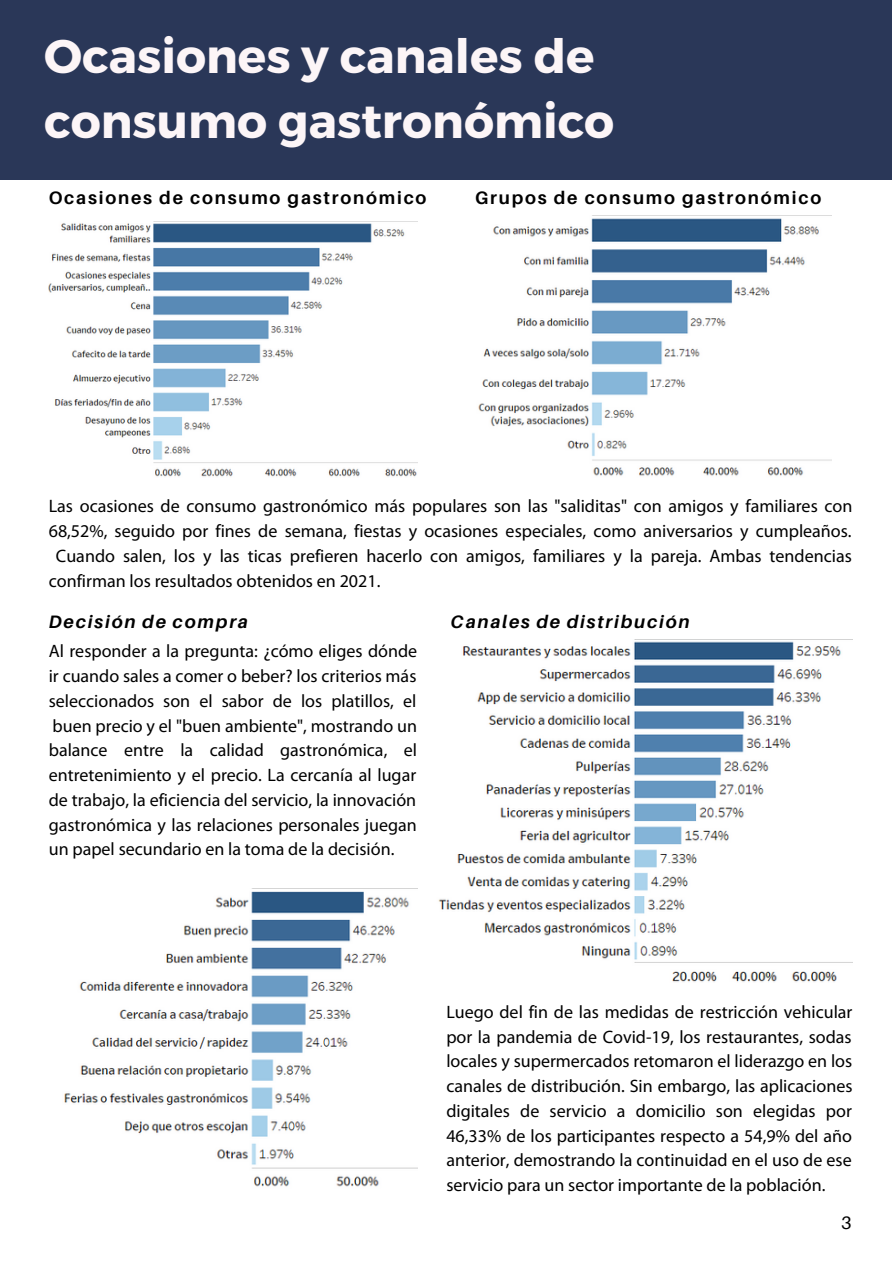
<style>
.page{position:relative;width:893px;height:1264px;background:#fff}
.page>*{position:absolute;margin:0;border:0;box-sizing:border-box;transform-origin:0 0}
.t1{font:47.25px/65.2px "Trueno Bd";color:#fcf5f7}
.t2{font:18px/24.8px "Myriad Pro";color:#000;text-align:justify}
.t3{font:700 18px "Aileron";letter-spacing:.1em;color:#000}
.t4{font:italic 700 18px "Aileron";letter-spacing:.1em;color:#000}
.t5{font:18px "Aileron";color:#000}
</style>
<div class="page">
<div style="left:0;top:0;width:891px;height:180px;background:#2a3758"></div>
<img style="left:49px;top:223px;width:368px;height:254px">
<img style="left:478px;top:215px;width:353px;height:261px">
<img style="left:64px;top:888px;width:353px;height:299px">
<img style="left:438px;top:639px;width:414px;height:343px">
<h1 class="t1" style="left:44px;top:21px;width:571px">Ocasiones y canales de consumo gastronómico</h1>
<p class="t3" style="left:49px;top:187px;width:379px">Ocasiones de consumo gastronómico</p>
<p class="t3" style="left:475px;top:187px;width:347px">Grupos de consumo gastronómico</p>
<p class="t2" style="left:49px;top:495px;width:805px">Las ocasiones de consumo gastronómico más populares son las "saliditas" con amigos y familiares con</p>
<p class="t2" style="left:49px;top:520px;width:804px">68,52%, seguido por fines de semana, fiestas y ocasiones especiales, como aniversarios y cumpleaños.</p>
<p class="t2" style="left:56px;top:545px;width:797px">Cuando salen, los y las ticas prefieren hacerlo con amigos, familiares y la pareja. Ambas tendencias</p>
<p class="t2" style="left:49px;top:569px;width:333px">confirman los resultados obtenidos en 2021.</p>
<p class="t4" style="left:49px;top:611px;width:200px">Decisión de compra</p>
<p class="t2" style="left:49px;top:640px;width:370px">Al responder a la pregunta: ¿cómo eliges dónde ir cuando sales a comer o beber? los criterios más seleccionados son el sabor de los platillos, el buen precio y el "buen ambiente", mostrando un balance entre la calidad gastronómica, el entretenimiento y el precio. La cercanía al lugar de trabajo, la eficiencia del servicio, la innovación gastronómica y las relaciones personales juegan un papel secundario en la toma de la decisión.</p>
<p class="t4" style="left:450px;top:611px;width:240px">Canales de distribución</p>
<p class="t2" style="left:446px;top:1001px;width:407px">Luego del fin de las medidas de restricción vehicular por la pandemia de Covid-19, los restaurantes, sodas locales y supermercados retomaron el liderazgo en los canales de distribución. Sin embargo, las aplicaciones digitales de servicio a domicilio son elegidas por 46,33% de los participantes respecto a 54,9% del año anterior, demostrando la continuidad en el uso de ese servicio para un sector importante de la población.</p>
<p class="t5" style="left:841px;top:1211px;width:12px">3</p>
</div>
